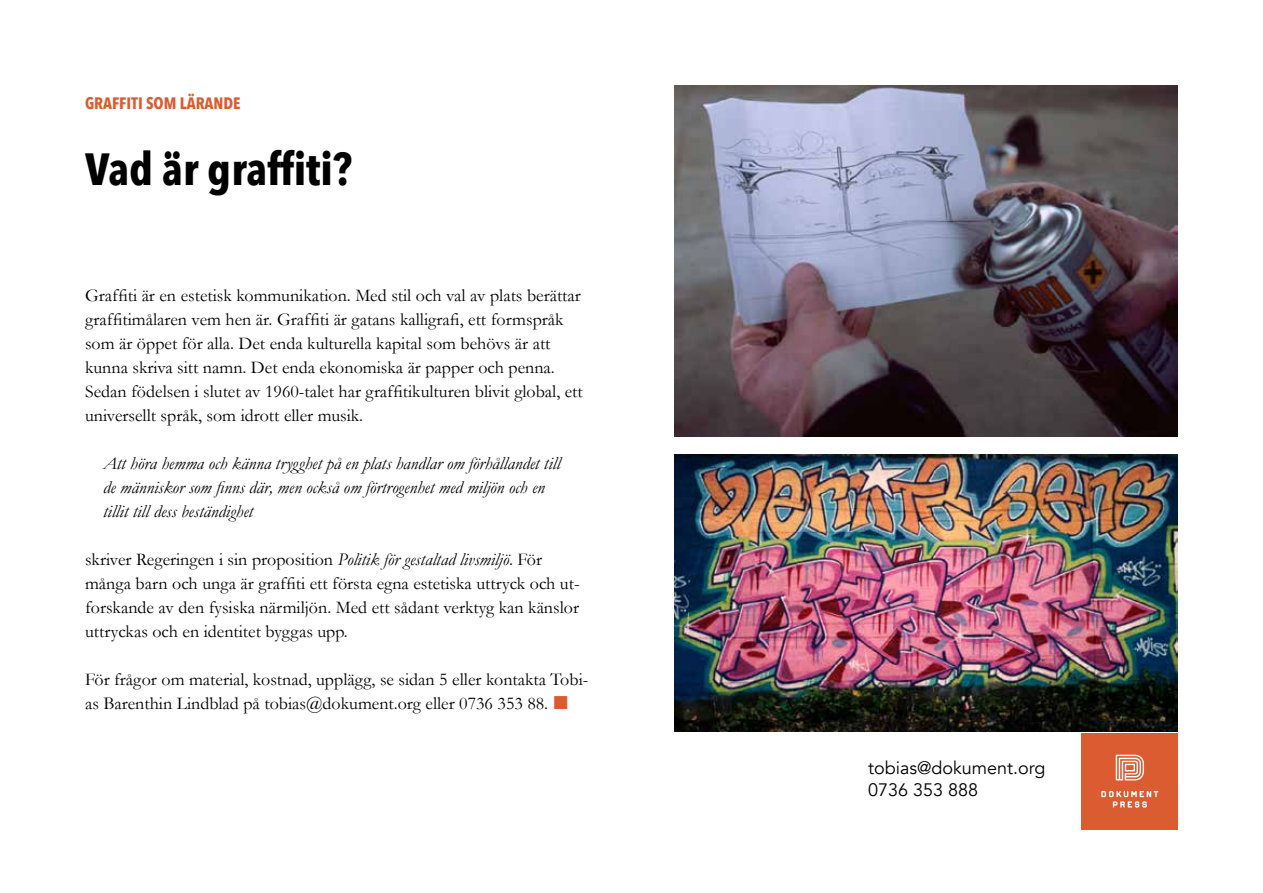
<style>
.page{position:relative;width:1263px;height:893px;background:#fff}
.page>*{position:absolute;margin:0;border:0;box-sizing:border-box;transform-origin:0 0}
.t1{font:700 45px "Avenir Next Condensed";color:#000}
.t2{font:18px/24px "Garamond";color:#000}
.t3{font:italic 18px/24px "Garamond";color:#000}
.t4{font:18px/21.6px "Avenir";color:#000}
.t5{font:700 16.5px "Avenir Next Condensed";color:#db5c31}
.s1{font-style:italic}
</style>
<div class="page">
<img style="left:674px;top:454px;width:504px;height:277px">
<img style="left:674px;top:85px;width:504px;height:352px">
<div style="left:1082px;top:733px;width:96px;height:96px;background:#db5c31"></div>
<svg style="left:1101px;top:755px;width:57px;height:53px"></svg>
<p class="t5" style="left:85px;top:93px;width:157px">GRAFFITI SOM LÄRANDE</p>
<h1 class="t1" style="left:85px;top:141px;width:269px">Vad är graffiti?</h1>
<p class="t2" style="left:85px;top:283px;width:499px">Graffiti är en estetisk kommunikation. Med stil och val av plats berättar graffitimålaren vem hen är. Graffiti är gatans kalligrafi, ett formspråk som är öppet för alla. Det enda kulturella kapital som behövs är att kunna skriva sitt namn. Det enda ekonomiska är papper och penna.<br>Sedan födelsen i slutet av 1960-talet har graffitikulturen blivit global, ett universellt språk, som idrott eller musik.</p>
<p class="t3" style="left:103px;top:451px;width:459px">Att höra hemma och känna trygghet på en plats handlar om förhållandet till de människor som finns där, men också om förtrogenhet med miljön och en tillit till dess beständighet</p>
<p class="t2" style="left:85px;top:547px;width:496px">skriver Regeringen i sin proposition <span class="s1">Politik för gestaltad livsmiljö</span>. För många barn och unga är graffiti ett första egna estetiska uttryck och ut&shy;forskande av den fysiska närmiljön. Med ett sådant verktyg kan känslor uttryckas och en identitet byggas upp.</p>
<p class="t2" style="left:85px;top:667px;width:505px">För frågor om material, kostnad, upplägg, se sidan 5 eller kontakta Tobi&shy;as Barenthin Lindblad på tobias@dokument.org eller 0736 353 88.</p>
<p class="t4" style="left:868px;top:757px;width:179px">tobias@dokument.org<br>0736 353 888</p>
</div>
